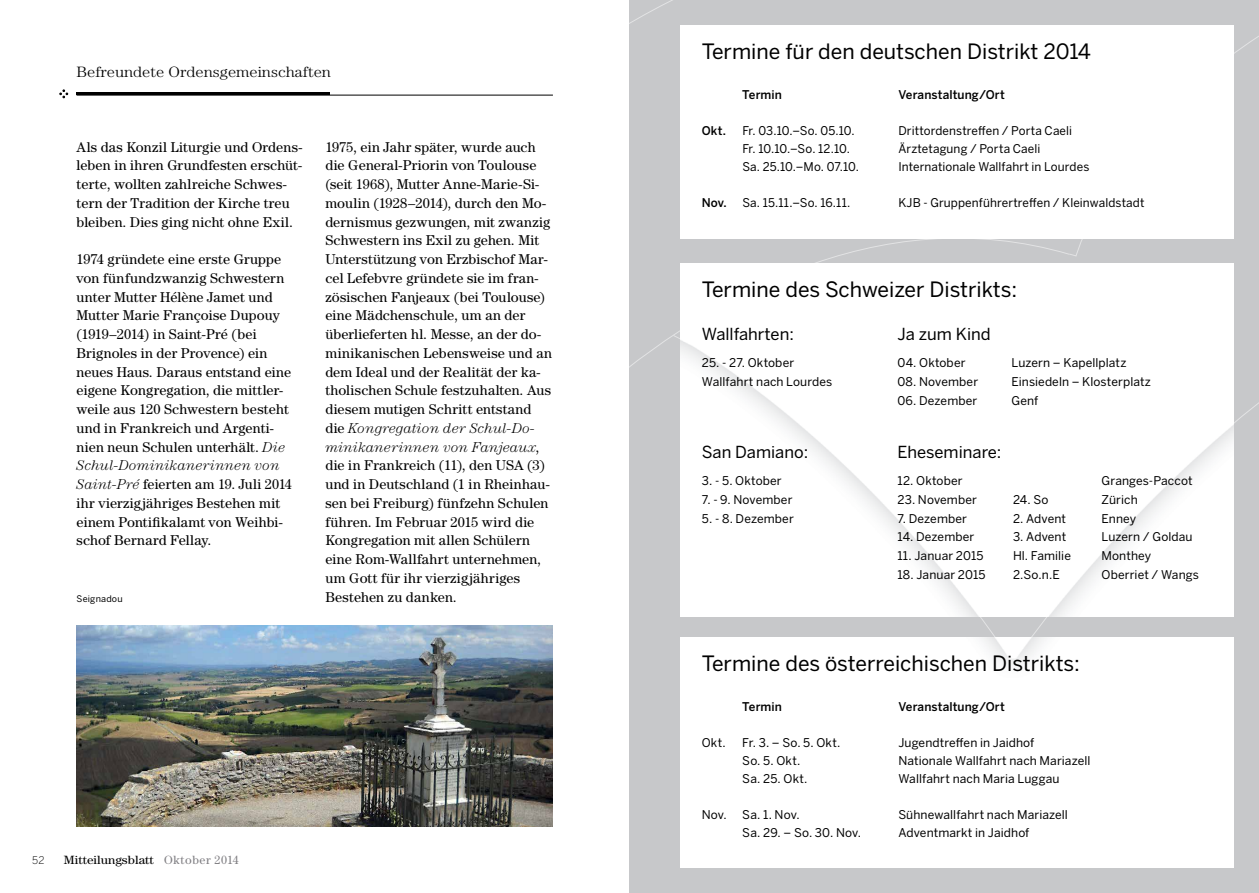
<style>
.page{position:relative;width:1259px;height:893px;background:#fff}
.page>*{position:absolute;margin:0;border:0;box-sizing:border-box;transform-origin:0 0}
.t1{font:21px "Benton Sans";color:#000}
.t2{font:16.5px "Benton Sans";color:#000}
.t3{font:300 15px "Century Std";color:#000;scale:1.09 1}
.t4{font:14.25px/18.8px "Century Std";letter-spacing:.01em;color:#000}
.t5{font:12px/18.8px "Benton Sans";letter-spacing:.01em;color:#000}
.t6{font:500 12px "Benton Sans";letter-spacing:.005em;color:#000}
.t7{font:12px "Century Std";color:#000;scale:1.09 1}
.t8{font:12px "Benton Sans";letter-spacing:-.01em;color:#000}
.t9{font:300 10.5px "Benton Sans";color:#000}
.t10{font:9px "Benton Sans";letter-spacing:.025em;color:#000}
.s1{font-weight:300;font-style:italic}
.s2{color:#807f83}
</style>
<div class="page">
<div style="left:629px;top:0;width:630px;height:893px;background:#c7c8ca"></div>
<div style="left:1068px;top:7px;width:191px;height:250px;background:#c7c8ca"></div>
<img style="left:680px;top:26px;width:553px;height:212px">
<img style="left:680px;top:638px;width:553px;height:229px">
<img style="left:680px;top:264px;width:553px;height:353px">
<hr style="left:77px;top:93px;width:253px;height:2px;background:#000">
<img style="left:77px;top:625px;width:476px;height:202px">
<svg style="left:60px;top:90px;width:8px;height:8px"></svg>
<hr style="left:77px;top:95px;width:476px;height:1px;background:#000">
<p class="t3" style="left:77px;top:63px;width:235px">Befreundete Ordensgemeinschaften</p>
<p class="t4" style="left:77px;top:137px;width:227px">Als das Konzil Liturgie und Ordens&shy;leben in ihren Grundfesten erschüt&shy;terte, wollten zahlreiche Schwes&shy;tern der Tradition der Kirche treu bleiben. Dies ging nicht ohne Exil.</p>
<p class="t4" style="left:77px;top:250px;width:217px">1974 gründete eine erste Gruppe von fünfundzwanzig Schwestern unter Mutter Hélène Jamet und<br>Mutter Marie Françoise Dupouy (1919–2014) in Saint-Pré (bei<br>Brignoles in der Provence) ein neues Haus. Daraus entstand eine eigene Kongregation, die mittler&shy;weile aus 120 Schwestern besteht und in Frankreich und Argenti&shy;nien neun Schulen unterhält. <span class="s1">Die<br>Schul-Dominikanerinnen von<br>Saint-Pré</span> feierten am 19. Juli 2014 ihr vierzigjähriges Bestehen mit einem Pontifikalamt von Weihbi&shy;schof Bernard Fellay.</p>
<p class="t10" style="left:77px;top:593px;width:48px">Seignadou</p>
<p class="t4" style="left:325px;top:137px;width:228px">1975, ein Jahr später, wurde auch die General-Priorin von Toulouse (seit 1968), Mutter Anne-Marie-Si&shy;moulin (1928–2014), durch den Mo&shy;dernismus gezwungen, mit zwanzig Schwestern ins Exil zu gehen. Mit Unterstützung von Erzbischof Mar&shy;cel Lefebvre gründete sie im fran&shy;zösischen Fanjeaux (bei Toulouse) eine Mädchenschule, um an der überlieferten hl. Messe, an der do&shy;minikanischen Lebensweise und an dem Ideal und der Realität der ka&shy;tholischen Schule festzuhalten. Aus diesem mutigen Schritt entstand die <span class="s1">Kongregation der Schul-Do&shy;minikanerinnen von Fanjeaux</span>, die in Frankreich (11), den USA (3) und in Deutschland (1 in Rheinhau&shy;sen bei Freiburg) fünfzehn Schulen führen. Im Februar 2015 wird die Kongregation mit allen Schülern eine Rom-Wallfahrt unternehmen, um Gott für ihr vierzigjähriges Bestehen zu danken.</p>
<p class="t9" style="left:32px;top:854px;width:14px">52</p>
<p class="t7" style="left:64px;top:853px;width:162px">Mitteilungsblatt <span class="s2">Oktober 2014</span></p>
<h1 class="t1" style="left:702px;top:39px;width:391px">Termine für den deutschen Distrikt 2014</h1>
<p class="t6" style="left:742px;top:87px;width:41px">Termin</p>
<p class="t6" style="left:898px;top:87px;width:108px">Veranstaltung/Ort</p>
<p class="t6" style="left:702px;top:123px;width:26px">Okt.</p>
<p class="t5" style="left:742px;top:121px;width:114px">Fr. 03.10.–So. 05.10.</p>
<p class="t5" style="left:898px;top:121px;width:175px">Drittordenstreffen / Porta Caeli</p>
<p class="t8" style="left:742px;top:141px;width:109px">Fr. 10.10.–So. 12.10.</p>
<p class="t5" style="left:898px;top:139px;width:143px">Ärztetagung / Porta Caeli</p>
<p class="t5" style="left:742px;top:157px;width:118px">Sa. 25.10.–Mo. 07.10.</p>
<p class="t5" style="left:898px;top:157px;width:192px">Internationale Wallfahrt in Lourdes</p>
<p class="t6" style="left:702px;top:195px;width:27px">Nov.</p>
<p class="t5" style="left:742px;top:193px;width:110px">Sa. 15.11.–So. 16.11.</p>
<p class="t5" style="left:898px;top:193px;width:248px">KJB - Gruppenführertreffen / Kleinwaldstadt</p>
<h1 class="t1" style="left:702px;top:277px;width:317px">Termine des Schweizer Distrikts:</h1>
<p class="t2" style="left:702px;top:325px;width:94px">Wallfahrten:</p>
<p class="t5" style="left:702px;top:353px;width:132px">25. - 27. Oktober<br>Wallfahrt nach Lourdes</p>
<p class="t2" style="left:897px;top:325px;width:95px">Ja zum Kind</p>
<p class="t5" style="left:897px;top:353px;width:70px">04. Oktober</p>
<p class="t5" style="left:1011px;top:353px;width:116px">Luzern – Kapellplatz</p>
<p class="t5" style="left:897px;top:372px;width:82px">08. November</p>
<p class="t5" style="left:1011px;top:372px;width:141px">Einsiedeln – Klosterplatz</p>
<p class="t5" style="left:897px;top:391px;width:81px">06. Dezember</p>
<p class="t5" style="left:1011px;top:391px;width:28px">Genf</p>
<p class="t2" style="left:702px;top:443px;width:108px">San Damiano:</p>
<p class="t5" style="left:702px;top:471px;width:81px">3. - 5. Oktober</p>
<p class="t5" style="left:702px;top:490px;width:92px">7. - 9. November</p>
<p class="t5" style="left:702px;top:509px;width:93px">5. - 8. Dezember</p>
<p class="t2" style="left:897px;top:443px;width:105px">Eheseminare:</p>
<p class="t5" style="left:897px;top:471px;width:67px">12. Oktober</p>
<p class="t5" style="left:1101px;top:471px;width:93px">Granges-Paccot</p>
<p class="t5" style="left:897px;top:490px;width:81px">23. November</p>
<p class="t5" style="left:1013px;top:490px;width:37px">24. So</p>
<p class="t5" style="left:1101px;top:490px;width:38px">Zürich</p>
<p class="t5" style="left:897px;top:509px;width:71px">7. Dezember</p>
<p class="t5" style="left:1013px;top:509px;width:55px">2. Advent</p>
<p class="t5" style="left:1101px;top:509px;width:36px">Enney</p>
<p class="t5" style="left:897px;top:527px;width:78px">14. Dezember</p>
<p class="t5" style="left:1013px;top:527px;width:55px">3. Advent</p>
<p class="t5" style="left:1101px;top:527px;width:93px">Luzern / Goldau</p>
<p class="t5" style="left:897px;top:546px;width:88px">11. Januar 2015</p>
<p class="t5" style="left:1013px;top:546px;width:59px">Hl. Familie</p>
<p class="t5" style="left:1101px;top:546px;width:51px">Monthey</p>
<p class="t5" style="left:897px;top:565px;width:90px">18. Januar 2015</p>
<p class="t5" style="left:1013px;top:565px;width:48px">2.So.n.E</p>
<p class="t5" style="left:1101px;top:565px;width:99px">Oberriet / Wangs</p>
<h1 class="t1" style="left:702px;top:651px;width:380px">Termine des österreichischen Distrikts:</h1>
<p class="t6" style="left:742px;top:700px;width:41px">Termin</p>
<p class="t6" style="left:898px;top:700px;width:108px">Veranstaltung/Ort</p>
<p class="t5" style="left:702px;top:733px;width:25px">Okt.</p>
<p class="t5" style="left:742px;top:733px;width:99px">Fr. 3. – So. 5. Okt.</p>
<p class="t5" style="left:898px;top:733px;width:137px">Jugendtreffen in Jaidhof</p>
<p class="t5" style="left:742px;top:751px;width:59px">So. 5. Okt.</p>
<p class="t5" style="left:898px;top:751px;width:194px">Nationale Wallfahrt nach Mariazell</p>
<p class="t5" style="left:742px;top:769px;width:67px">Sa. 25. Okt.</p>
<p class="t5" style="left:898px;top:769px;width:163px">Wallfahrt nach Maria Luggau</p>
<p class="t5" style="left:702px;top:805px;width:26px">Nov.</p>
<p class="t5" style="left:742px;top:805px;width:59px">Sa. 1. Nov.</p>
<p class="t5" style="left:898px;top:805px;width:171px">Sühnewallfahrt nach Mariazell</p>
<p class="t5" style="left:742px;top:823px;width:120px">Sa. 29. – So. 30. Nov.</p>
<p class="t5" style="left:898px;top:823px;width:133px">Adventmarkt in Jaidhof</p>
</div>
